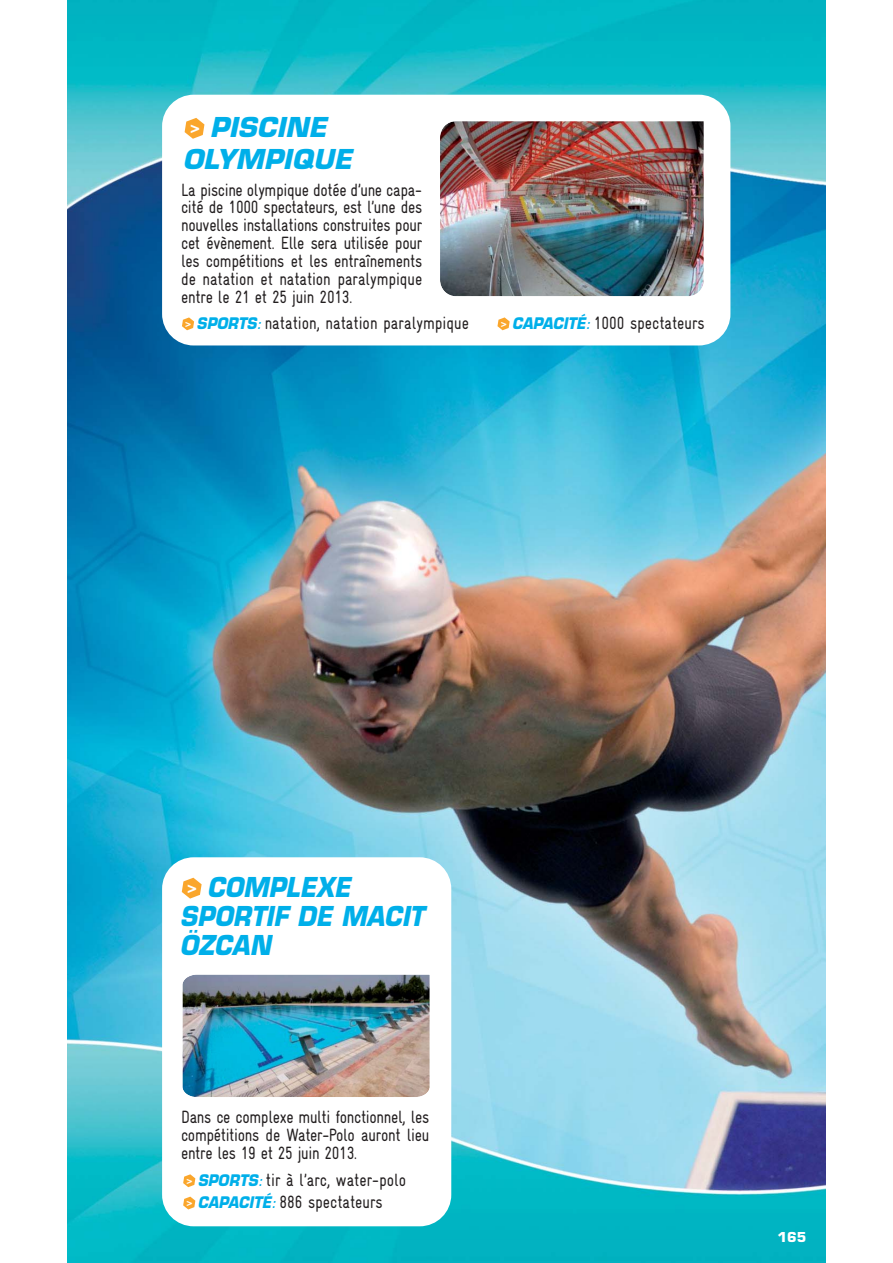
<style>
.page{position:relative;width:893px;height:1263px;background:#fff}
.page>*{position:absolute;margin:0;border:0;box-sizing:border-box;transform-origin:0 0}
.t1{font:italic 700 26.7px/29px "Eurostile";letter-spacing:.005em;color:#00afe9;scale:.9 1}
.t2{font:italic 700 26.7px/31.2px "Eurostile";letter-spacing:.005em;color:#00afe9;text-align:center}
.t3{font:17.85px/17.9px "Gravur Condensed";letter-spacing:-.005em;color:#231f20;text-align:justify;scale:.9 1}
.t4{font:700 condensed 16.35px "Helvetica Neue";color:#fff}
.t5{font:700 13.35px "Eurostile";color:#fff}
.t6{font:700 condensed 10.05px "Helvetica Neue";color:#fff}
.s1{font-family:"Helvetica Neue";font-weight:700;font-stretch:condensed;font-size:10.05px;color:#fff}
.s2{font-family:"Eurostile";font-weight:700;font-style:italic;font-size:15.6px;color:#00afe9}
.s3{font-family:"Eurostile";font-weight:600;font-style:italic;font-size:13.35px;color:#00afe9}
</style>
<div class="page">
<img style="left:67px;top:0;width:758px;height:1263px">
<div style="left:162px;top:95px;width:568px;height:250px;background:#fff;border-radius:32px"></div>
<svg style="left:185px;top:118px;width:19px;height:21px"></svg>
<img style="left:440px;top:121px;width:264px;height:176px">
<svg style="left:182px;top:317px;width:12px;height:13px"></svg>
<svg style="left:497px;top:317px;width:13px;height:13px"></svg>
<div style="left:162px;top:857px;width:289px;height:369px;background:#fff;border-radius:32px"></div>
<img style="left:182px;top:974px;width:248px;height:123px">
<svg style="left:182px;top:878px;width:20px;height:21px"></svg>
<svg style="left:183px;top:1174px;width:12px;height:13px"></svg>
<svg style="left:183px;top:1197px;width:12px;height:12px"></svg>
<h1 class="t2" style="left:183px;top:115px;width:171px">PISCINE<br>OLYMPIQUE</h1>
<p class="t4" style="left:190px;top:121px;width:11px">&gt;</p>
<p class="t3" style="left:181px;top:182px;width:269px">La piscine olympique dotée d’une capa&shy;cité de 1000 spectateurs, est l’une des nouvelles installations construites pour cet évènement. Elle sera utilisée pour les compétitions et les entraînements de natation et natation paralympique entre le 21 et 25 juin 2013.</p>
<p class="t3" style="left:185px;top:315px;width:317px"><span class="s1">&gt;</span> <span class="s2">SPORTS</span><span class="s3">:</span> natation, natation paralympique</p>
<p class="t3" style="left:501px;top:315px;width:228px"><span class="s1">&gt;</span> <span class="s2">CAPACITÉ</span><span class="s3">:</span> 1000 spectateurs</p>
<h1 class="t1" style="left:180px;top:876px;width:273px;text-indent:27px">COMPLEXE<br>SPORTIF DE MACIT<br>ÖZCAN</h1>
<p class="t4" style="left:187px;top:881px;width:11px">&gt;</p>
<p class="t3" style="left:181px;top:1110px;width:277px">Dans ce complexe multi fonctionnel, les compétitions de Water-Polo auront lieu entre les 19 et 25 juin 2013.</p>
<p class="t3" style="left:198px;top:1170px;width:233px;line-height:22.2px"><span class="s2">SPORTS</span><span class="s3">:</span> tir à l’arc, water-polo<br><span class="s2">CAPACITÉ</span><span class="s3">:</span> 886 spectateurs</p>
<p class="t6" style="left:186px;top:1176px;width:8px">&gt;</p>
<p class="t6" style="left:186px;top:1199px;width:8px">&gt;</p>
<p class="t5" style="left:777px;top:1232px;width:30px">165</p>
</div>
